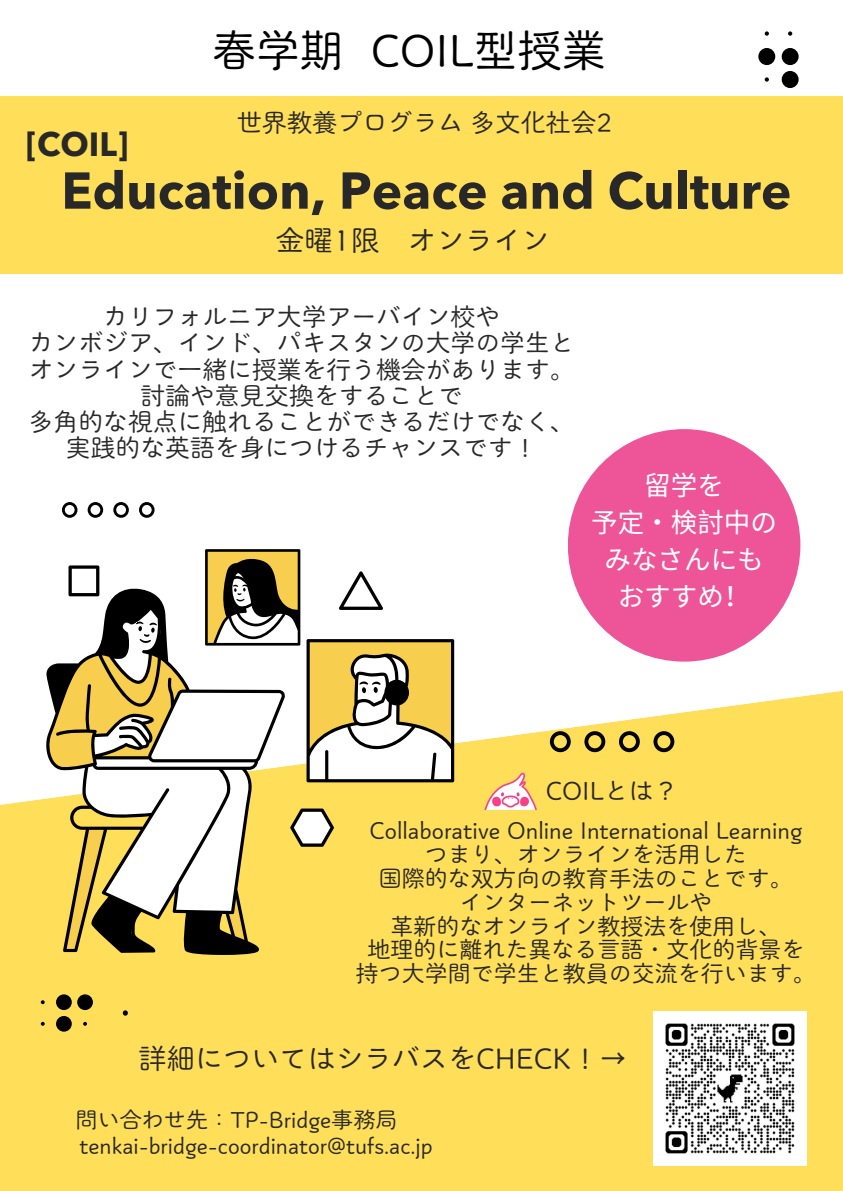
<style>
.page{position:relative;width:843px;height:1191px;background:#fff}
.page>*{position:absolute;margin:0;border:0;box-sizing:border-box;transform-origin:0 0}
.t1{font:700 51.2px "Avenir Next Arabic";color:#282828}
.t2{font:44px "Iwata Fuku Marugo Std N";color:#000}
.t3{font:700 33.4px "Avenir Next Arabic";color:#282828}
.t4{font:28.4px "Iwata Fuku Marugo Std N";color:#282828}
.t5{font:28.1px "Iwata Fuku Marugo Std N";color:#282828}
.t6{font:26.5px/36.7px "Noto Sans CJ Ksc";color:#fff;text-align:center}
.t7{font:25.1px "Iwata Fuku Marugo Std N";color:#282828}
.t8{font:24.8px "Iwata Fuku Marugo Std N";color:#282828}
.t9{font:23px "Iwata Fuku Marugo Std N";color:#282828}
.t10{font:22.1px "Iwata Fuku Marugo Std N";color:#282828}
</style>
<div class="page">
<svg style="left:0;top:681px;width:842px;height:135px;fill:#ffde59"></svg>
<div style="left:0;top:816px;width:842px;height:374px;background:#ffde59"></div>
<svg style="left:45px;top:549px;width:409px;height:405px"></svg>
<svg style="left:549px;top:731px;width:125px;height:21px;background:#ae973c"></svg>
<svg style="left:62px;top:502px;width:92px;height:15px"></svg>
<svg style="left:758px;top:31px;width:40px;height:57px"></svg>
<svg style="left:41px;top:994px;width:87px;height:37px"></svg>
<div style="left:567px;top:429px;width:233px;height:232px;background:#e59;border-radius:50%"></div>
<img style="left:653px;top:1011px;width:153px;height:153px">
<div style="left:0;top:96px;width:842px;height:178px;background:#ffde59"></div>
<img style="left:483px;top:766px;width:55px;height:49px">
<p class="t3" style="left:26px;top:125px;width:104px">[COIL]</p>
<p class="t2" style="left:212px;top:28px;width:395px">春学期 COIL型授業</p>
<p class="t7" style="left:237px;top:110px;width:377px">世界教養プログラム多文化社会2</p>
<p class="t1" style="left:61px;top:161px;width:731px">Education, Peace and Culture</p>
<p class="t4" style="left:276px;top:226px;width:275px">金曜1限 オンライン</p>
<p class="t8" style="left:103px;top:304px;width:398px">カリフォルニア大学アーバイン校や</p>
<h3 class="t8" style="left:29px;top:330px;width:547px">カンボジア、インド、パキスタンの大学の学生と</h3>
<h1 class="t8" style="left:29px;top:356px;width:547px">オンラインで一緒に授業を行う機会があります。</h1>
<h5 class="t8" style="left:140px;top:383px;width:324px">討論や意見交換をすることで</h5>
<p class="t8" style="left:29px;top:409px;width:547px">多角的な視点に触れることができるだけでなく、</p>
<p class="t8" style="left:66px;top:435px;width:473px">実践的な英語を身につけるチャンスです！</p>
<p class="t6" style="left:591px;top:466px;width:187px">留学を<br>予定・検討中のみなさんにもおすすめ！</p>
<h5 class="t8" style="left:545px;top:778px;width:134px">COILとは？</h5>
<p class="t9" style="left:369px;top:818px;width:434px">Collaborative Online International Learning</p>
<p class="t9" style="left:425px;top:842px;width:323px">つまり、オンラインを活用した</p>
<h6 class="t9" style="left:379px;top:866px;width:415px">国際的な双方向の教育手法のことです。</h6>
<p class="t9" style="left:459px;top:890px;width:254px">インターネットツールや</p>
<p class="t9" style="left:390px;top:914px;width:392px">革新的なオンライン教授法を使用し、</p>
<p class="t9" style="left:367px;top:938px;width:438px">地理的に離れた異なる言語・文化的背景を</p>
<p class="t9" style="left:356px;top:962px;width:461px">持つ大学間で学生と教員の交流を行います。</p>
<h2 class="t5" style="left:139px;top:1044px;width:490px">詳細についてはシラバスをCHECK！→</h2>
<p class="t10" style="left:75px;top:1108px;width:323px">問い合わせ先：TP-Bridge事務局</p>
<p class="t10" style="left:79px;top:1134px;width:354px">tenkai-bridge-coordinator@tufs.ac.jp</p>
</div>
